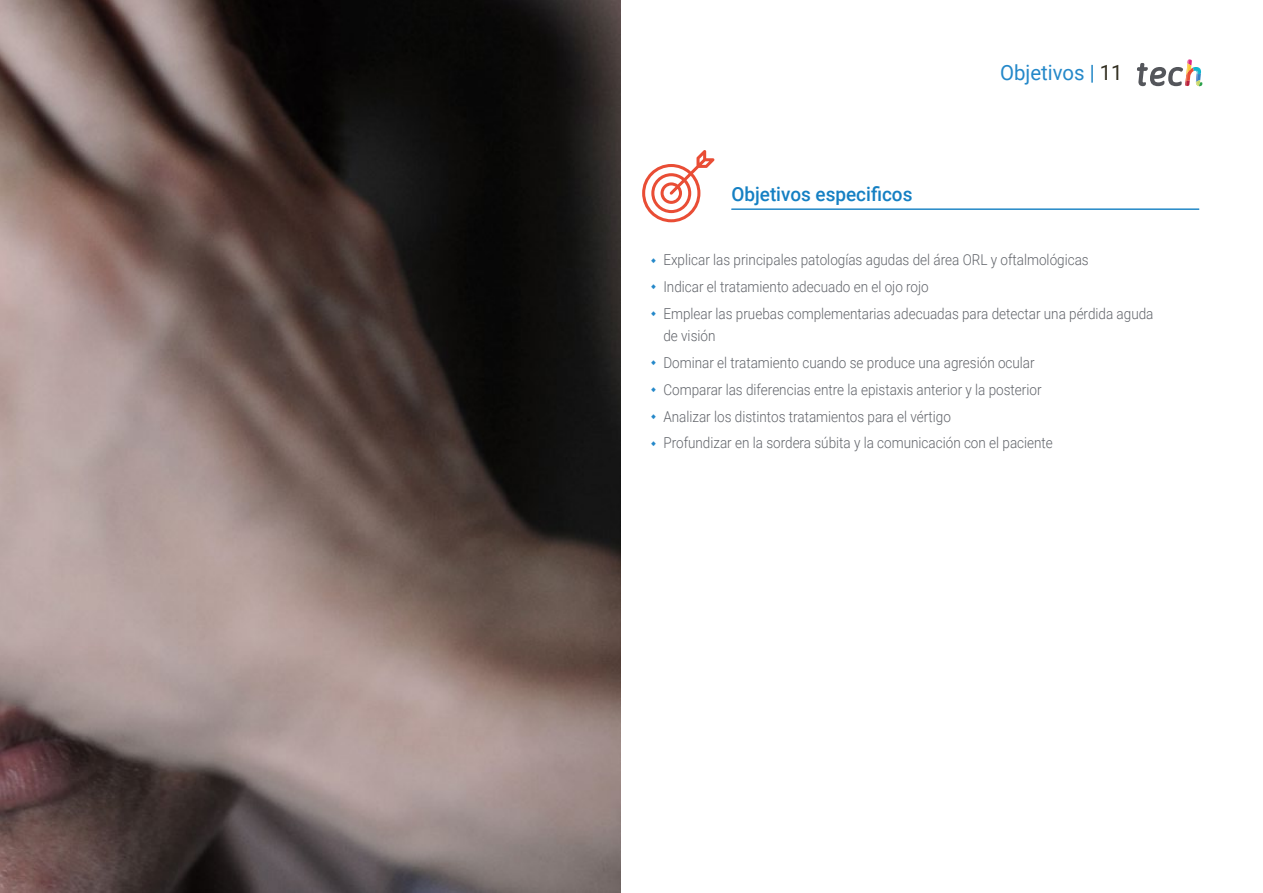
<style>
.page{position:relative;width:1263px;height:893px;background:#fff}
.page>*{position:absolute;margin:0;border:0;box-sizing:border-box;transform-origin:0 0}
.t1{font:21px "Roboto";color:#2488c9}
.t2{font:500 19.5px "Roboto";color:#1580c3}
.t3{font:300 15px/26.7px "Roboto";color:#61646a;scale:.9 1}
.s1{color:#1580c3}
.s2{color:#312e20}
</style>
<div class="page">
<svg style="left:642px;top:150px;width:72px;height:72px"></svg>
<hr style="left:731px;top:209px;width:468px;height:1px;background:#1580c3">
<svg style="left:1137px;top:60px;width:65px;height:27px"></svg>
<img style="left:0;top:0;width:621px;height:893px">
<h2 class="t2" style="left:731px;top:180px;width:183px">Objetivos especificos</h2>
<h1 class="t1" style="left:1000px;top:57px;width:124px">Objetivos <span class="s1">|</span> <span class="s2">11</span></h1>
<p class="t3" style="left:663px;top:246px;width:546px">Explicar las principales patologías agudas del área ORL y oftalmológicas<br>Indicar el tratamiento adecuado en el ojo rojo<br>Emplear las pruebas complementarias adecuadas para detectar una pérdida aguda</p>
<p class="t3" style="left:663px;top:322px;width:434px">de visión<br>Dominar el tratamiento cuando se produce una agresión ocular Comparar las diferencias entre la epistaxis anterior y la posterior Analizar los distintos tratamientos para el vértigo<br>Profundizar en la sordera súbita y la comunicación con el paciente</p>
</div>
